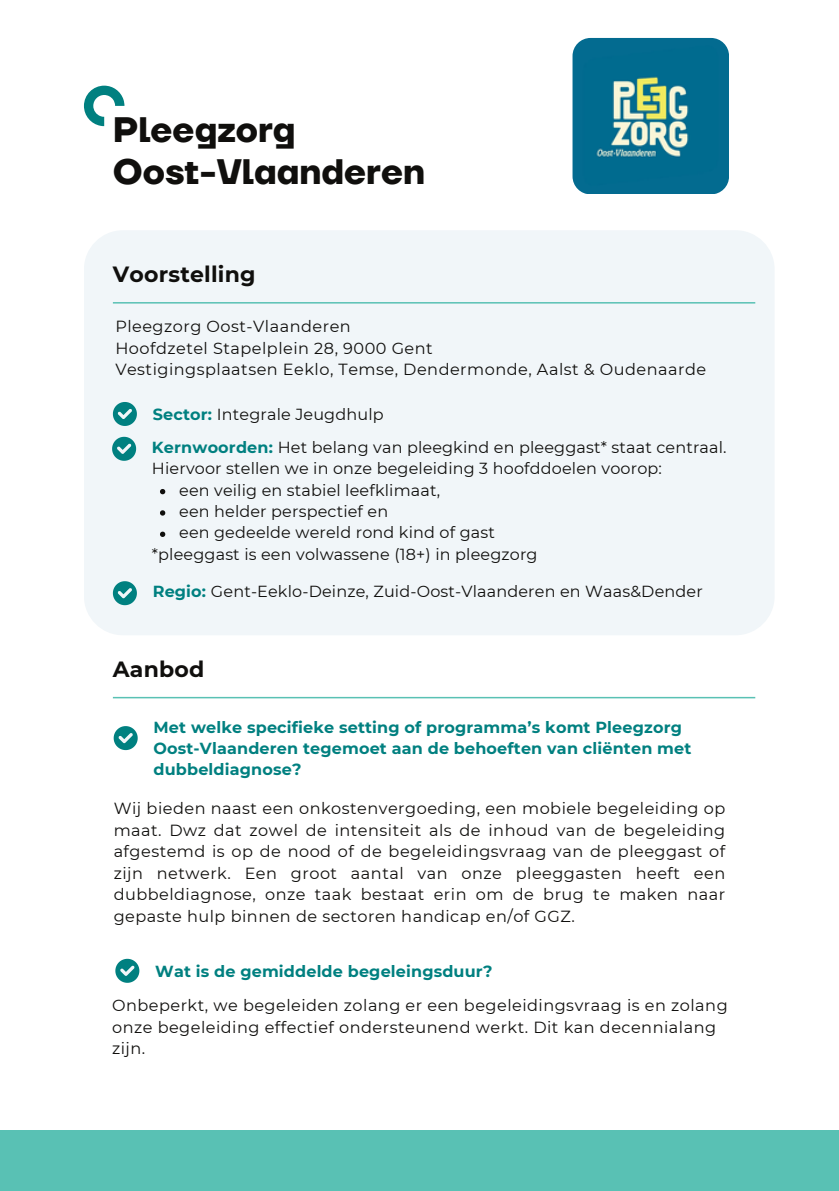
<style>
.page{position:relative;width:839px;height:1191px;background:#fff}
.page>*{position:absolute;margin:0;border:0;box-sizing:border-box;transform-origin:0 0}
.t1{font:700 35.2px "TT Firs Neue";color:#100f0d}
.t2{font:700 22px "Montserrat";letter-spacing:.01em;color:#100f0d}
.t3{font:16px/21.4px "Montserrat";letter-spacing:.03em;color:#100f0d;text-align:justify}
.t4{font:16px/21.4px "Montserrat";letter-spacing:.01em;color:#100f0d}
.t5{font:700 16px/21.4px "Montserrat";letter-spacing:.01em;color:#008080}
.s1{font-weight:700;color:#008080}
</style>
<div class="page">
<svg style="left:84px;top:86px;width:40px;height:40px"></svg>
<div style="left:84px;top:230px;width:690px;height:405px;background:#f1f6f9;border-radius:39px"></div>
<hr style="left:113px;top:302px;width:642px;height:2px;background:#59c1b4">
<svg style="left:114px;top:726px;width:24px;height:24px"></svg>
<div style="left:0;top:1130px;width:838px;height:61px;background:#59c1b4"></div>
<hr style="left:113px;top:697px;width:642px;height:1px;background:#59c1b4">
<svg style="left:113px;top:402px;width:24px;height:24px"></svg>
<svg style="left:112px;top:437px;width:24px;height:24px"></svg>
<svg style="left:113px;top:581px;width:24px;height:24px"></svg>
<svg style="left:160px;top:489px;width:5px;height:5px"></svg>
<svg style="left:160px;top:510px;width:5px;height:6px"></svg>
<svg style="left:160px;top:532px;width:5px;height:5px"></svg>
<svg style="left:115px;top:959px;width:24px;height:24px"></svg>
<img style="left:572px;top:38px;width:156px;height:156px;border-radius:18px">
<p class="t1" style="left:113px;top:108px;width:184px">Pleegzorg</p>
<p class="t1" style="left:113px;top:150px;width:314px">Oost-Vlaanderen</p>
<p class="t2" style="left:113px;top:260px;width:144px">Voorstelling</p>
<p class="t3" style="left:115px;top:316px;width:237px">Pleegzorg Oost-Vlaanderen</p>
<p class="t3" style="left:115px;top:338px;width:319px">Hoofdzetel Stapelplein 28, 9000 Gent</p>
<p class="t3" style="left:115px;top:359px;width:592px">Vestigingsplaatsen Eeklo, Temse, Dendermonde, Aalst &amp; Oudenaarde</p>
<p class="t4" style="left:153px;top:403px;width:232px"><span class="s1">Sector:</span> Integrale Jeugdhulp</p>
<p class="t4" style="left:152px;top:437px;width:576px"><span class="s1">Kernwoorden:</span> Het belang van pleegkind en pleeggast* staat centraal.<br>Hiervoor stellen we in onze begeleiding 3 hoofddoelen voorop:</p>
<p class="t4" style="left:179px;top:479px;width:262px">een veilig en stabiel leefklimaat,</p>
<p class="t4" style="left:179px;top:501px;width:210px">een helder perspectief en</p>
<p class="t4" style="left:179px;top:522px;width:317px">een gedeelde wereld rond kind of gast</p>
<p class="t4" style="left:152px;top:543px;width:387px">*pleeggast is een volwassene (18+) in pleegzorg</p>
<p class="t4" style="left:153px;top:581px;width:551px"><span class="s1">Regio:</span> Gent-Eeklo-Deinze, Zuid-Oost-Vlaanderen en Waas&amp;Dender</p>
<p class="t2" style="left:113px;top:655px;width:93px">Aanbod</p>
<p class="t5" style="left:153px;top:716px;width:539px">Met welke specifieke setting of programma’s komt Pleegzorg<br>Oost-Vlaanderen tegemoet aan de behoeften van cliënten met dubbeldiagnose?</p>
<p class="t3" style="left:114px;top:798px;width:613px">Wij bieden naast een onkostenvergoeding, een mobiele begeleiding op maat. Dwz dat zowel de intensiteit als de inhoud van de begeleiding afgestemd is op de nood of de begeleidingsvraag van de pleeggast of zijn netwerk. Een groot aantal van onze pleeggasten heeft een dubbeldiagnose, onze taak bestaat erin om de brug te maken naar gepaste hulp binnen de sectoren handicap en/of GGZ.</p>
<p class="t5" style="left:155px;top:960px;width:339px">Wat is de gemiddelde begeleingsduur?</p>
<p class="t3" style="left:112px;top:995px;width:617px;text-align:left">Onbeperkt, we begeleiden zolang er een begeleidingsvraag is en zolang onze begeleiding effectief ondersteunend werkt. Dit kan decennialang zijn.</p>
</div>
